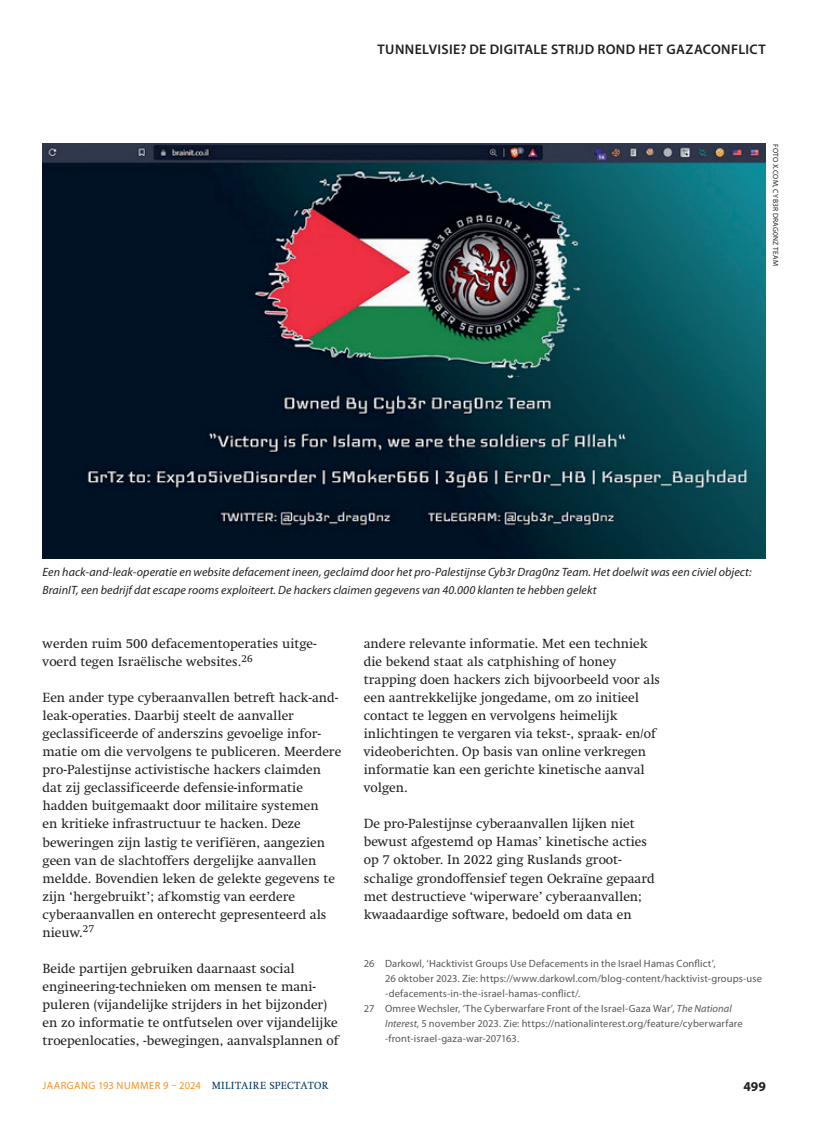
<style>
.page{position:relative;width:817px;height:1136px;background:#fff}
.page>*{position:absolute;margin:0;border:0;box-sizing:border-box;transform-origin:0 0}
.t1{font:600 13.95px "Myriad Pro";letter-spacing:.03em;color:#231f20}
.t2{font:13.5px/18px "Swift LT Std";color:#231f20}
.t3{font:700 13.5px "Myriad Pro";color:#231f20}
.t4{font:italic 12px/18px "Myriad Pro";letter-spacing:.005em;color:#231f20}
.t5{font:10.5px "Myriad Pro";letter-spacing:.01em;color:#57585a}
.t6{font:10.5px "Myriad Pro";letter-spacing:.045em;color:#f68f1e}
.t7{font:7.5px "Myriad Pro";letter-spacing:.035em;color:#231f20}
.s1{font-style:italic}
.s2{font-family:"Swift LT Std";color:#003562}
</style>
<div class="page">
<img style="left:43px;top:144px;width:722px;height:414px">
<p class="t1" style="left:377px;top:40px;width:387px">TUNNELVISIE? DE DIGITALE STRIJD ROND HET GAZACONFLICT</p>
<p class="t7" style="left:780px;top:144px;width:124px;rotate:90deg">FOTO X.COM, CYB3R DRAG0NZ TEAM</p>
<p class="t4" style="left:43px;top:563px;width:710px">Een hack-and-leak-operatie en website defacement ineen, geclaimd door het pro-Palestijnse Cyb3r Drag0nz Team. Het doelwit was een civiel object:<br>BrainIT, een bedrijf dat escape rooms exploiteert. De hackers claimen gegevens van 40.000 klanten te hebben gelekt</p>
<p class="t2" style="left:43px;top:635px;width:275px">werden ruim 500 defacementoperaties uitge&shy;voerd tegen Israëlische websites.<sup>26</sup></p>
<p class="t2" style="left:43px;top:689px;width:300px">Een ander type cyberaanvallen betreft hack-and&shy;leak<span class="s1">-</span>operaties. Daarbij steelt de aanvaller geclassificeerde of anderszins gevoelige infor&shy;matie om die vervolgens te publiceren. Meerdere pro-Palestijnse activistische hackers claimden dat zij geclassificeerde defensie-informatie hadden buitgemaakt door militaire systemen<br>en kritieke infrastructuur te hacken. Deze beweringen zijn lastig te verifiëren, aangezien geen van de slachtoffers dergelijke aanvallen meldde. Bovendien leken de gelekte gegevens te zijn ‘hergebruikt’; afkomstig van eerdere cyberaanvallen en onterecht gepresenteerd als nieuw.<sup>27</sup></p>
<p class="t2" style="left:43px;top:959px;width:297px">Beide partijen gebruiken daarnaast social engineering-technieken om mensen te mani&shy;puleren (vijandelijke strijders in het bijzonder) en zo informatie te ontfutselen over vijandelijke troepenlocaties, -bewegingen, aanvalsplannen of</p>
<p class="t2" style="left:364px;top:635px;width:298px">andere relevante informatie. Met een techniek die bekend staat als catphishing of honey trapping doen hackers zich bijvoorbeeld voor als een aantrekkelijke jongedame, om zo initieel contact te leggen en vervolgens heimelijk inlichtingen te vergaren via tekst-, spraak- en/of videoberichten. Op basis van online verkregen informatie kan een gerichte kinetische aanval volgen.</p>
<p class="t2" style="left:364px;top:815px;width:292px">De pro-Palestijnse cyberaanvallen lijken niet bewust afgestemd op Hamas’ kinetische acties op 7 oktober. In 2022 ging Ruslands groot&shy;schalige grondoffensief tegen Oekraïne gepaard met destructieve ‘wiperware’ cyberaanvallen; kwaadaardige software, bedoeld om data en</p>
<p class="t5" style="left:364px;top:956px;width:353px">26 Darkowl, ‘Hacktivist Groups Use Defacements in the Israel Hamas Conflict’,</p>
<p class="t5" style="left:385px;top:971px;width:378px">26 oktober 2023. Zie: https://www.darkowl.com/blog-content/hacktivist-groups-use</p>
<p class="t5" style="left:385px;top:986px;width:197px">-defacements-in-the-israel-hamas-conflict/.</p>
<p class="t5" style="left:364px;top:1001px;width:369px">27 Omree Wechsler, ‘The Cyberwarfare Front of the Israel-Gaza War’, <span class="s1">The National</span></p>
<p class="t5" style="left:385px;top:1016px;width:359px"><span class="s1">Interest</span>, 5 november 2023. Zie: https://nationalinterest.org/feature/cyberwarfare</p>
<p class="t5" style="left:385px;top:1031px;width:136px">-front-israel-gaza-war-207163.</p>
<p class="t6" style="left:43px;top:1078px;width:287px">JAARGANG 193 NUMMER 9 – 2024 <span class="s2">MILITAIRE SPECTATOR</span></p>
<p class="t3" style="left:743px;top:1077px;width:24px">499</p>
</div>
